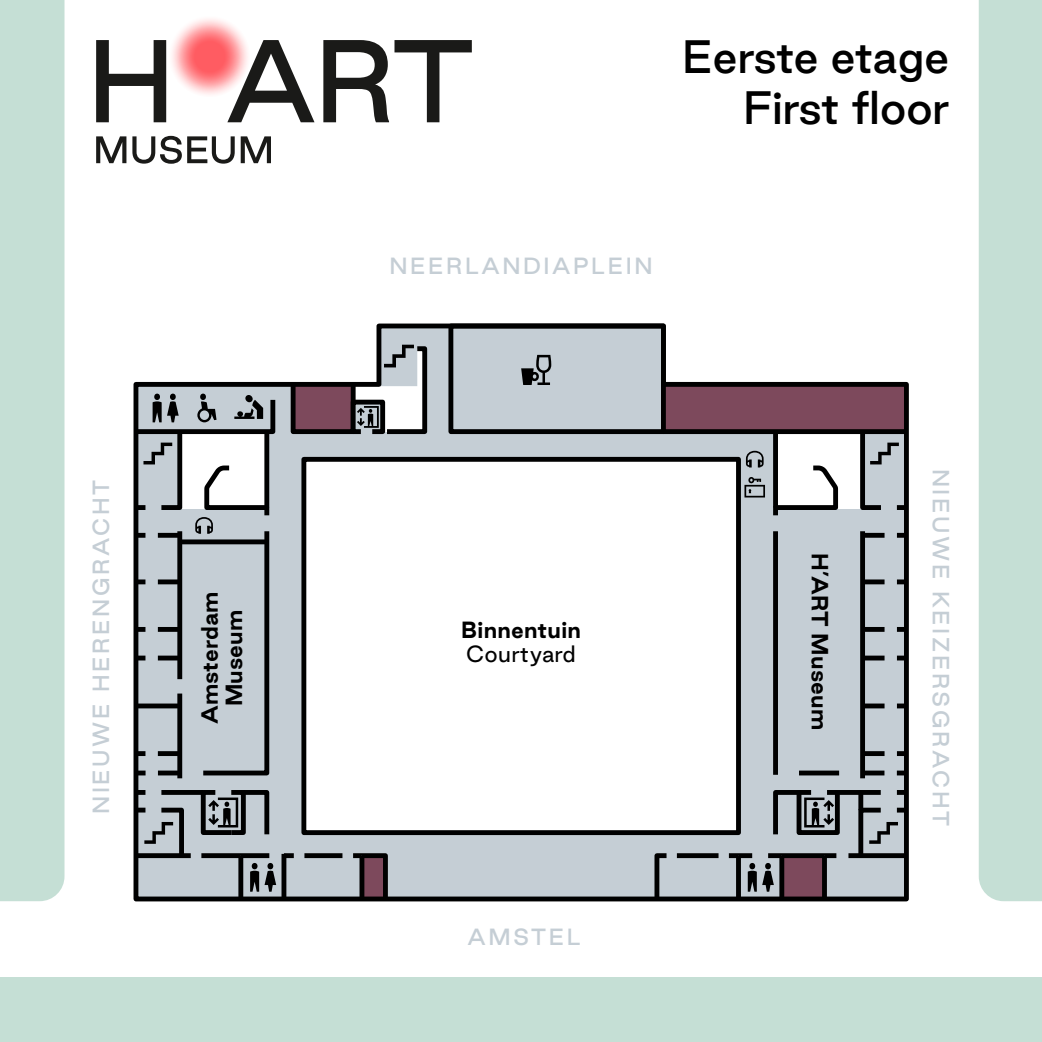
<style>
.page{position:relative;width:1042px;height:1042px;background:#fff}
.page>*{position:absolute;margin:0;border:0;box-sizing:border-box;transform-origin:0 0}
.t1{font:500 42px/50.8px "Good Sans";letter-spacing:-.015em;color:#000;text-align:right}
.t2{font:500 21px "Good Sans";letter-spacing:.12em;color:#c5ced5}
.t3{font:700 21px/24.5px "Good Sans";letter-spacing:.01em;color:#000;text-align:center}
.t4{font:21px "Good Sans";letter-spacing:.005em;color:#000}
</style>
<div class="page">
<div style="left:979px;top:0;width:63px;height:901px;background:#c5dfd5"></div>
<div style="left:0;top:977px;width:1042px;height:65px;background:#c5dfd5"></div>
<svg style="left:133px;top:323px;width:776px;height:578px;background:#b9bfc4"></svg>
<div style="left:304px;top:459px;width:434px;height:373px;background:#fff"></div>
<div style="left:301px;top:457px;width:440px;height:378px;border:5px solid #000"></div>
<div style="left:161px;top:790px;width:42px;height:5px;background:#000"></div>
<div style="left:773px;top:531px;width:5px;height:244px;background:#000"></div>
<svg style="left:198px;top:787px;width:74px;height:52px;background:#7c8286"></svg>
<svg style="left:770px;top:787px;width:72px;height:52px;background:#7b8185"></svg>
<div style="left:779px;top:855px;width:5px;height:44px;background:#000"></div>
<div style="left:822px;top:855px;width:5px;height:44px;background:#000"></div>
<div style="left:736px;top:855px;width:5px;height:44px;background:#000"></div>
<div style="left:136px;top:790px;width:9px;height:5px;background:#000"></div>
<div style="left:136px;top:807px;width:9px;height:5px;background:#000"></div>
<div style="left:897px;top:790px;width:9px;height:5px;background:#000"></div>
<div style="left:897px;top:807px;width:9px;height:5px;background:#000"></div>
<div style="left:238px;top:855px;width:5px;height:44px;background:#000"></div>
<div style="left:359px;top:855px;width:5px;height:44px;background:#000"></div>
<div style="left:897px;top:655px;width:9px;height:5px;background:#000"></div>
<div style="left:862px;top:655px;width:22px;height:5px;background:#000"></div>
<div style="left:897px;top:703px;width:9px;height:5px;background:#000"></div>
<div style="left:862px;top:703px;width:22px;height:5px;background:#000"></div>
<div style="left:897px;top:627px;width:9px;height:5px;background:#000"></div>
<div style="left:862px;top:627px;width:22px;height:5px;background:#000"></div>
<div style="left:897px;top:751px;width:9px;height:5px;background:#000"></div>
<div style="left:862px;top:751px;width:22px;height:5px;background:#000"></div>
<div style="left:897px;top:770px;width:9px;height:5px;background:#000"></div>
<div style="left:862px;top:770px;width:22px;height:5px;background:#000"></div>
<div style="left:897px;top:579px;width:9px;height:5px;background:#000"></div>
<div style="left:862px;top:579px;width:22px;height:5px;background:#000"></div>
<div style="left:897px;top:533px;width:9px;height:5px;background:#000"></div>
<div style="left:862px;top:533px;width:22px;height:5px;background:#000"></div>
<div style="left:858px;top:792px;width:5px;height:18px;background:#000"></div>
<svg style="left:348px;top:326px;width:81px;height:110px"></svg>
<svg style="left:658px;top:379px;width:251px;height:141px"></svg>
<svg style="left:133px;top:394px;width:145px;height:384px;background:#aab1b6"></svg>
<div style="left:0;top:0;width:64px;height:901px;background:#c5dfd5"></div>
<svg style="left:227px;top:40px;width:87px;height:82px"></svg>
<svg style="left:96px;top:40px;width:70px;height:82px"></svg>
<svg style="left:96px;top:136px;width:30px;height:27px"></svg>
<svg style="left:241px;top:136px;width:30px;height:27px"></svg>
<svg style="left:132px;top:136px;width:103px;height:28px"></svg>
<svg style="left:323px;top:40px;width:149px;height:82px"></svg>
<svg style="left:168px;top:15px;width:83px;height:83px"></svg>
<p class="t2" style="left:86px;top:814px;width:335px;rotate:-90deg">NIEUWE HERENGRACHT</p>
<p class="t3" style="left:197px;top:724px;width:134px;rotate:-90deg">Amsterdam<br>Museum</p>
<h1 class="t1" style="left:682px;top:31px;width:269px">Eerste etage<br>First floor</h1>
<p class="t2" style="left:389px;top:250px;width:265px">NEERLANDIAPLEIN</p>
<p class="t3" style="left:461px;top:617px;width:121px">Binnentuin</p>
<p class="t4" style="left:466px;top:639px;width:111px">Courtyard</p>
<p class="t2" style="left:468px;top:922px;width:115px">AMSTEL</p>
<p class="t3" style="left:832px;top:553px;width:178px;rotate:90deg">H’ART Museum</p>
<p class="t2" style="left:956px;top:469px;width:359px;rotate:90deg">NIEUWE KEIZERSGRACHT</p>
</div>
